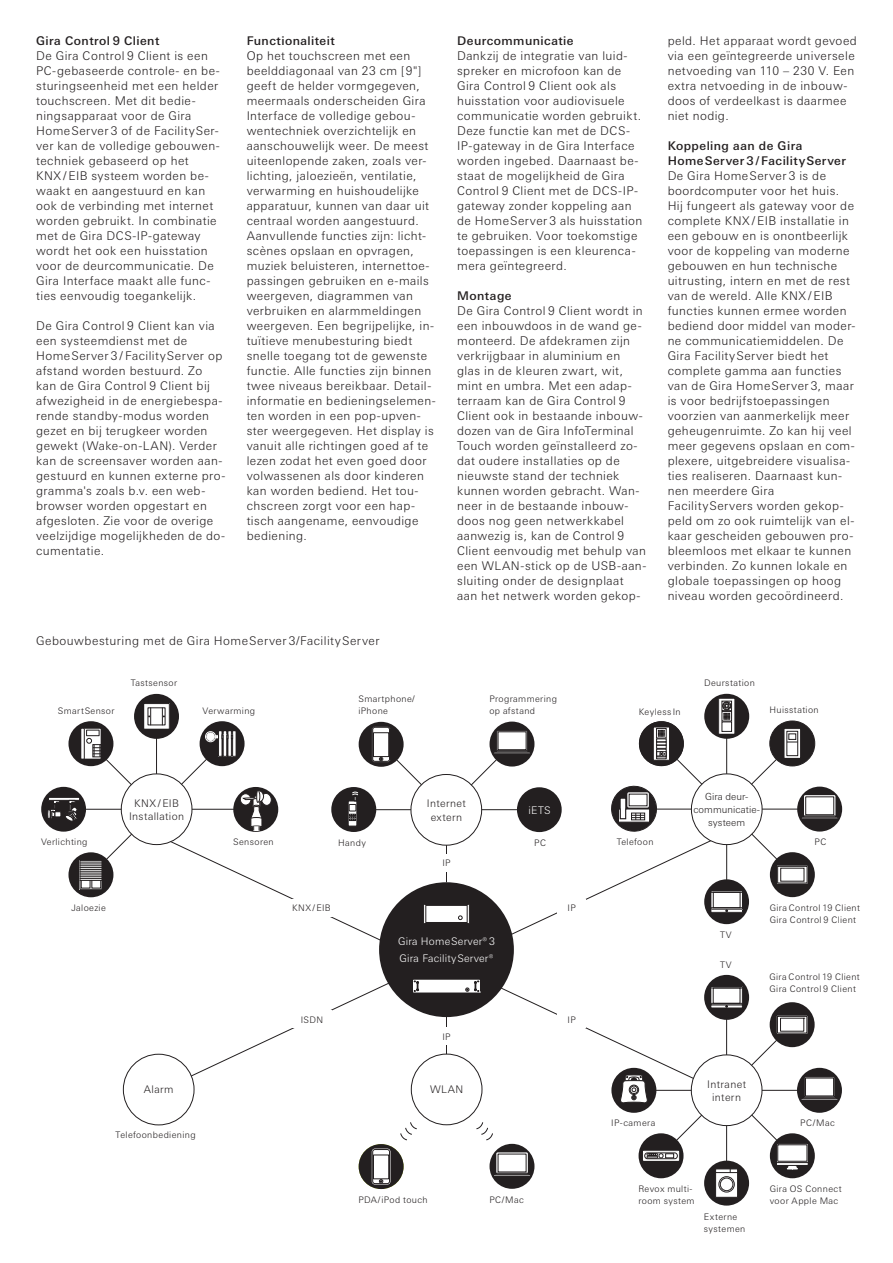
<style>
.page{position:relative;width:893px;height:1263px;background:#fff}
.page>*{position:absolute;margin:0;border:0;box-sizing:border-box;transform-origin:0 0}
.t1{font:300 12px/15px "Linotype Univers Basic";letter-spacing:.035em;color:#231f20}
.t2{font:500 12px/15px "Linotype Univers Basic";letter-spacing:.04em;color:#231f20}
.t3{font:300 10.5px/13.2px "Linotype Univers Basic";letter-spacing:.035em;color:#231f20;text-align:center}
.t4{font:300 10.5px/16.8px "Linotype Univers Basic";letter-spacing:.02em;color:#fff}
.t5{font:300 9.75px/12.8px "Linotype Univers Basic";letter-spacing:.005em;color:#231f20;text-align:center}
.t6{font:300 9px/12px "Linotype Univers Basic";letter-spacing:.04em;color:#231f20}
</style>
<div class="page">
<hr style="left:892px;top:0;width:1px;height:1263px;background:#000">
<svg style="left:164px;top:978px;width:236px;height:111px"></svg>
<div style="left:379px;top:882px;width:135px;height:135px;background:#231f20;border-radius:50%"></div>
<div style="left:413px;top:980px;width:66px;height:12px;background:#fff"></div>
<svg style="left:414px;top:981px;width:5px;height:10px"></svg>
<div style="left:123px;top:1054px;width:71px;height:71px;background:#fff;border-radius:50%"></div>
<div style="left:123px;top:1054px;width:71px;height:71px;border:1px solid #231f20;border-radius:50%"></div>
<div style="left:291px;top:1011px;width:41px;height:17px;background:#fff"></div>
<div style="left:639px;top:1133px;width:44px;height:45px;background:#231f20;border-radius:50%"></div>
<div style="left:704px;top:1160px;width:45px;height:45px;background:#231f20;border-radius:50%"></div>
<svg style="left:717px;top:1176px;width:19px;height:19px"></svg>
<div style="left:715px;top:1169px;width:23px;height:28px;border:1px solid #231f20"></div>
<div style="left:720px;top:1178px;width:13px;height:13px;border:1px solid #231f20;border-radius:50%"></div>
<div style="left:719px;top:1176px;width:15px;height:16px;border:1px solid #231f20;border-radius:50%"></div>
<hr style="left:446px;top:1012px;width:1px;height:72px;background:#231f20">
<div style="left:411px;top:1054px;width:71px;height:71px;background:#fff;border-radius:50%"></div>
<div style="left:489px;top:1144px;width:45px;height:45px;background:#231f20;border-radius:50%"></div>
<svg style="left:465px;top:977px;width:375px;height:199px"></svg>
<div style="left:498px;top:1154px;width:28px;height:18px;background:#fff"></div>
<div style="left:359px;top:1144px;width:45px;height:45px;background:#231f20;border-radius:50%"></div>
<div style="left:372px;top:1148px;width:18px;height:36px;background:#fff;border-radius:3px"></div>
<div style="left:372px;top:1149px;width:18px;height:35px;border:1px solid #231f20;border-radius:2px"></div>
<div style="left:373px;top:1155px;width:16px;height:24px;border:1px solid #231f20"></div>
<svg style="left:379px;top:1179px;width:4px;height:4px"></svg>
<svg style="left:400px;top:1122px;width:17px;height:18px"></svg>
<div style="left:426px;top:1028px;width:41px;height:17px;background:#fff"></div>
<div style="left:704px;top:694px;width:45px;height:45px;background:#231f20;border-radius:50%"></div>
<div style="left:797px;top:787px;width:45px;height:44px;background:#231f20;border-radius:50%"></div>
<svg style="left:720px;top:700px;width:13px;height:2px"></svg>
<div style="left:718px;top:698px;width:17px;height:36px;border:1px solid #231f20"></div>
<div style="left:722px;top:701px;width:10px;height:10px;border:1px solid #231f20"></div>
<div style="left:134px;top:694px;width:45px;height:45px;background:#231f20;border-radius:50%"></div>
<div style="left:41px;top:787px;width:45px;height:45px;background:#231f20;border-radius:50%"></div>
<svg style="left:47px;top:702px;width:793px;height:248px"></svg>
<div style="left:283px;top:899px;width:57px;height:17px;background:#fff"></div>
<p class="t2" style="left:36px;top:35px;width:125px">Gira Control 9 Client</p>
<p class="t1" style="left:36px;top:49px;width:185px">De Gira Control 9 Client is een<br>PC-gebaseerde controle- en be&shy;sturingseenheid met een helder touchscreen. Met dit bedie&shy;ningsapparaat voor de Gira<br>Home Server 3 of de Facility Ser&shy;ver kan de volledige gebouwen&shy;techniek gebaseerd op het<br>KNX / EIB systeem worden be&shy;waakt en aangestuurd en kan ook de verbinding met internet worden gebruikt. In combinatie met de Gira DCS-IP-gateway wordt het ook een huisstation voor de deurcommunicatie. De<br>Gira Interface maakt alle func&shy;ties eenvoudig toegankelijk.</p>
<p class="t1" style="left:36px;top:319px;width:191px">De Gira Control 9 Client kan via een systeemdienst met de<br>Home Server 3 / Facility Server op afstand worden bestuurd. Zo kan de Gira Control 9 Client bij afwezigheid in de energiebespa&shy;rende standby-modus worden gezet en bij terugkeer worden gewekt (Wake-on-LAN). Verder kan de screensaver worden aan&shy;gestuurd en kunnen externe pro&shy;gramma's zoals b.v. een web&shy;browser worden opgestart en afgesloten. Zie voor de overige veelzijdige mogelijkheden de do&shy;cumentatie.</p>
<p class="t2" style="left:247px;top:35px;width:90px">Functionaliteit</p>
<p class="t1" style="left:247px;top:49px;width:191px">Op het touchscreen met een beelddiagonaal van 23 cm [ 9"] geeft de helder vormgegeven, meermaals onderscheiden Gira<br>Interface de volledige gebou&shy;wentechniek overzichtelijk en aanschouwelijk weer. De meest uiteenlopende zaken, zoals ver&shy;lichting, jaloezieën, ventilatie, verwarming en huishoudelijke apparatuur, kunnen van daar uit centraal worden aangestuurd.<br>Aanvullende functies zijn: licht&shy;scènes opslaan en opvragen, muziek beluisteren, internettoe&shy;passingen gebruiken en e-mails weergeven, diagrammen van verbruiken en alarmmeldingen weergeven. Een begrijpelijke, in&shy;tuïtieve menubesturing biedt snelle toegang tot de gewenste functie. Alle functies zijn binnen twee niveaus bereikbaar. Detail&shy;informatie en bedieningselemen&shy;ten worden in een pop-upven&shy;ster weergegeven. Het display is vanuit alle richtingen goed af te lezen zodat het even goed door volwassenen als door kinderen kan worden bediend. Het tou&shy;chscreen zorgt voor een hap&shy;tisch aangename, eenvoudige bediening.</p>
<p class="t2" style="left:457px;top:35px;width:118px">Deurcommunicatie</p>
<p class="t1" style="left:457px;top:49px;width:187px">Dankzij de integratie van luid&shy;spreker en microfoon kan de<br>Gira Control 9 Client ook als huisstation voor audiovisuele communicatie worden gebruikt.<br>Deze functie kan met de DCS-<br>IP-gateway in de Gira Interface worden ingebed. Daarnaast be&shy;staat de mogelijkheid de Gira<br>Control 9 Client met de DCS-IP&shy;gateway zonder koppeling aan de Home Server 3 als huisstation te gebruiken. Voor toekomstige toepassingen is een kleurenca&shy;mera geïntegreerd.</p>
<p class="t2" style="left:457px;top:290px;width:56px">Montage</p>
<p class="t1" style="left:457px;top:304px;width:191px">De Gira Control 9 Client wordt in een inbouwdoos in de wand ge&shy;monteerd. De afdekramen zijn verkrijgbaar in aluminium en glas in de kleuren zwart, wit, mint en umbra. Met een adap&shy;terraam kan de Gira Control 9<br>Client ook in bestaande inbouw&shy;dozen van de Gira InfoTerminal<br>Touch worden geïnstalleerd zo&shy;dat oudere installaties op de nieuwste stand der techniek kunnen worden gebracht. Wan&shy;neer in de bestaande inbouw&shy;doos nog geen netwerkkabel aanwezig is, kan de Control 9<br>Client eenvoudig met behulp van een WLAN-stick op de USB-aan&shy;sluiting onder de designplaat aan het netwerk worden gekop-</p>
<p class="t1" style="left:668px;top:34px;width:191px">peld. Het apparaat wordt gevoed via een geïntegreerde universele netvoeding van 110 – 230 V. Een extra netvoeding in de inbouw&shy;doos of verdeelkast is daarmee niet nodig.</p>
<p class="t2" style="left:668px;top:140px;width:180px">Koppeling aan de Gira<br>Home Server 3 / Facility Server</p>
<p class="t1" style="left:668px;top:169px;width:189px">De Gira Home Server 3 is de boordcomputer voor het huis.<br>Hij fungeert als gateway voor de complete KNX / EIB installatie in een gebouw en is onontbeerlijk voor de koppeling van moderne gebouwen en hun technische uitrusting, intern en met de rest van de wereld. Alle KNX / EIB functies kunnen ermee worden bediend door middel van moder&shy;ne communicatiemiddelen. De<br>Gira Facility Server biedt het complete gamma aan functies van de Gira Home Server 3, maar is voor bedrijfstoepassingen voorzien van aanmerkelijk meer geheugenruimte. Zo kan hij veel meer gegevens opslaan en com&shy;plexere, uitgebreidere visualisa&shy;ties realiseren. Daarnaast kun&shy;nen meerdere Gira<br>Facility Servers worden gekop&shy;peld om zo ook ruimtelijk van el&shy;kaar gescheiden gebouwen pro&shy;bleemloos met elkaar te kunnen verbinden. Zo kunnen lokale en globale toepassingen op hoog niveau worden gecoördineerd.</p>
<p class="t1" style="left:36px;top:634px;width:345px">Gebouwbesturing met de Gira Home Server 3/Facility Server</p>
<p class="t6" style="left:131px;top:678px;width:48px">Tastsensor</p>
<p class="t6" style="left:704px;top:678px;width:52px">Deurstation</p>
<p class="t6" style="left:58px;top:705px;width:58px">Smart Sensor</p>
<p class="t6" style="left:202px;top:705px;width:54px">Verwarming</p>
<p class="t6" style="left:358px;top:693px;width:58px">Smartphone/ iPhone</p>
<p class="t6" style="left:489px;top:693px;width:69px">Programmering op afstand</p>
<p class="t6" style="left:639px;top:706px;width:44px">Keyless In</p>
<p class="t6" style="left:770px;top:705px;width:51px">Huisstation</p>
<p class="t6" style="left:41px;top:837px;width:48px">Verlichting</p>
<p class="t3" style="left:129px;top:797px;width:57px">KNX / EIB<br>Installation</p>
<p class="t6" style="left:233px;top:837px;width:42px">Sensoren</p>
<p class="t3" style="left:427px;top:798px;width:40px">Internet extern</p>
<p class="t6" style="left:442px;top:858px;width:10px">IP</p>
<p class="t4" style="left:528px;top:802px;width:24px">iETS</p>
<p class="t6" style="left:338px;top:837px;width:29px">Handy</p>
<p class="t6" style="left:534px;top:837px;width:13px">PC</p>
<p class="t6" style="left:617px;top:837px;width:38px">Telefoon</p>
<p class="t5" style="left:693px;top:791px;width:68px">Gira deur&shy;communicatie&shy;systeem</p>
<p class="t6" style="left:814px;top:837px;width:13px">PC</p>
<p class="t6" style="left:71px;top:902px;width:36px">Jaloezie</p>
<p class="t6" style="left:292px;top:903px;width:40px">KNX / EIB</p>
<p class="t6" style="left:568px;top:903px;width:10px">IP</p>
<p class="t6" style="left:770px;top:902px;width:92px">Gira Control 19 Client<br>Gira Control 9 Client</p>
<p class="t4" style="left:398px;top:934px;width:98px">Gira Home Server® 3<br>Gira Facility Server®</p>
<p class="t6" style="left:720px;top:929px;width:13px">TV</p>
<p class="t6" style="left:720px;top:959px;width:13px">TV</p>
<p class="t6" style="left:769px;top:972px;width:92px">Gira Control 19 Client<br>Gira Control 9 Client</p>
<p class="t6" style="left:301px;top:1014px;width:24px">ISDN</p>
<p class="t6" style="left:568px;top:1014px;width:10px">IP</p>
<p class="t6" style="left:442px;top:1031px;width:10px">IP</p>
<p class="t3" style="left:144px;top:1083px;width:31px">Alarm</p>
<p class="t3" style="left:430px;top:1083px;width:35px">WLAN</p>
<p class="t3" style="left:707px;top:1079px;width:40px">Intranet intern</p>
<p class="t6" style="left:611px;top:1118px;width:46px">IP-camera</p>
<p class="t6" style="left:800px;top:1118px;width:36px">PC / Mac</p>
<p class="t6" style="left:116px;top:1130px;width:81px">Telefoonbediening</p>
<p class="t6" style="left:358px;top:1195px;width:71px">PDA/iPod touch</p>
<p class="t6" style="left:489px;top:1195px;width:36px">PC / Mac</p>
<p class="t6" style="left:638px;top:1183px;width:58px">Revox multi&shy;room system</p>
<p class="t6" style="left:770px;top:1183px;width:73px">Gira OS Connect voor Apple Mac</p>
<p class="t6" style="left:704px;top:1211px;width:43px">Externe systemen</p>
</div>
